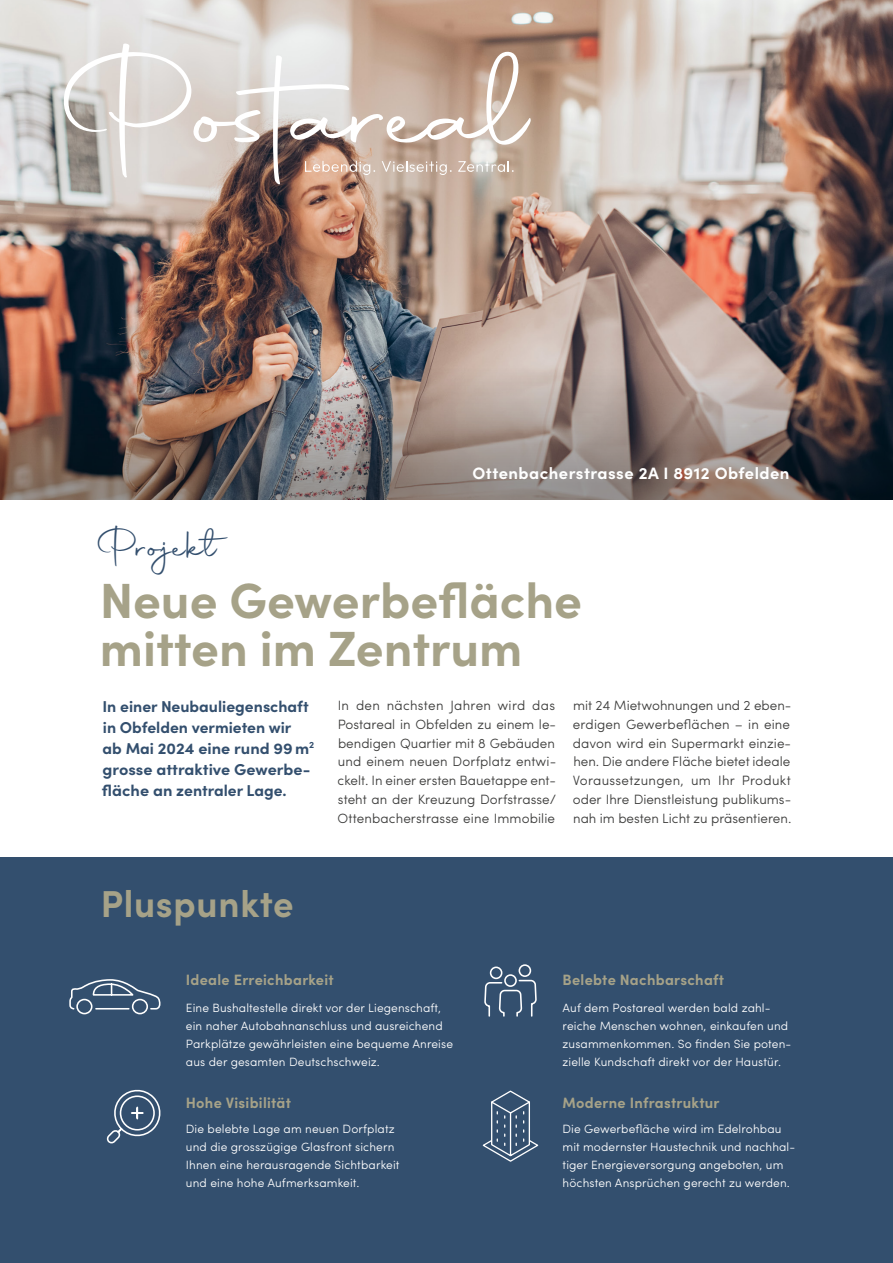
<style>
.page{position:relative;width:893px;height:1263px;background:#fff}
.page>*{position:absolute;margin:0;border:0;box-sizing:border-box;transform-origin:0 0}
.t1{font:700 49.5px/48px "Sofia Pro";color:#a6a288}
.t2{font:42px "Autography";letter-spacing:.025em;color:#334f6e}
.t3{font:700 37.5px "Sofia Pro";letter-spacing:.02em;color:#a6a288}
.t4{font:700 16.5px "Sofia Pro";letter-spacing:.03em;color:#fff}
.t5{font:700 15.75px/21px "Sofia Pro";color:#334f6e}
.t6{font:700 15px "Sofia Pro";letter-spacing:.02em;color:#a6a288}
.t7{font:300 13.5px/18.8px "Sofia Pro";color:#3c3c3b;text-align:justify}
.t8{font:300 12px/18px "Sofia Pro";letter-spacing:.01em;color:#fff}
</style>
<div class="page">
<img style="left:0;top:0;width:893px;height:325px">
<div style="left:0;top:858px;width:893px;height:405px;background:#334f6e"></div>
<svg style="left:106px;top:1089px;width:55px;height:55px"></svg>
<svg style="left:484px;top:964px;width:53px;height:53px"></svg>
<svg style="left:482px;top:1090px;width:57px;height:72px"></svg>
<svg style="left:64px;top:44px;width:467px;height:140px;background:#ccbeb5"></svg>
<img style="left:0;top:325px;width:893px;height:175px">
<svg style="left:69px;top:979px;width:92px;height:36px"></svg>
<h2 class="t2" style="left:97px;top:520px;width:121px">Projekt</h2>
<h3 class="t4" style="left:472px;top:461px;width:318px">Ottenbacherstrasse 2A I 8912 Obfelden</h3>
<h1 class="t1" style="left:100px;top:572px;width:484px">Neue Gewerbefläche mitten im Zentrum</h1>
<h3 class="t5" style="left:102px;top:694px;width:214px">In einer Neubauliegenschaft in Obfelden vermieten wir<br>ab Mai 2024 eine rund 99 m<sup>2 </sup>grosse attraktive Gewerbe&shy;fläche an zentraler Lage.</h3>
<p class="t7" style="left:338px;top:695px;width:220px">In den nächsten Jahren wird das Postareal in Obfelden zu einem le&shy;bendigen Quartier mit 8 Gebäuden und einem neuen Dorfplatz entwi&shy;ckelt. In einer ersten Bauetappe ent&shy;steht an der Kreuzung Dorfstrasse/ Ottenbacherstrasse eine Immobilie</p>
<p class="t7" style="left:573px;top:695px;width:220px">mit 24 Mietwohnungen und 2 eben&shy;erdigen Gewerbeflächen – in eine davon wird ein Supermarkt einzie&shy;hen. Die andere Fläche bietet ideale Voraussetzungen, um Ihr Produkt oder Ihre Dienstleistung publikums&shy;nah im besten Licht zu präsentieren.</p>
<h3 class="t3" style="left:101px;top:875px;width:195px">Pluspunkte</h3>
<p class="t6" style="left:186px;top:968px;width:149px">Ideale Erreichbarkeit</p>
<p class="t8" style="left:186px;top:998px;width:269px">Eine Bushaltestelle direkt vor der Liegenschaft, ein naher Autobahnanschluss und ausreichend Parkplätze gewährleisten eine bequeme Anreise aus der gesamten Deutschschweiz.</p>
<p class="t8" style="left:562px;top:998px;width:230px">Auf dem Postareal werden bald zahl&shy;reiche Menschen wohnen, einkaufen und zusammenkommen. So finden Sie poten&shy;zielle Kundschaft direkt vor der Haustür.</p>
<p class="t6" style="left:562px;top:968px;width:163px">Belebte Nachbarschaft</p>
<p class="t6" style="left:186px;top:1091px;width:107px">Hohe Visibilität</p>
<p class="t8" style="left:186px;top:1119px;width:215px">Die belebte Lage am neuen Dorfplatz und die grosszügige Glasfront sichern Ihnen eine herausragende Sichtbarkeit und eine hohe Aufmerksamkeit.</p>
<p class="t6" style="left:562px;top:1091px;width:159px">Moderne Infrastruktur</p>
<p class="t8" style="left:562px;top:1119px;width:234px">Die Gewerbefläche wird im Edelrohbau mit modernster Haustechnik und nachhal&shy;tiger Energieversorgung angeboten, um höchsten Ansprüchen gerecht zu werden.</p>
</div>
